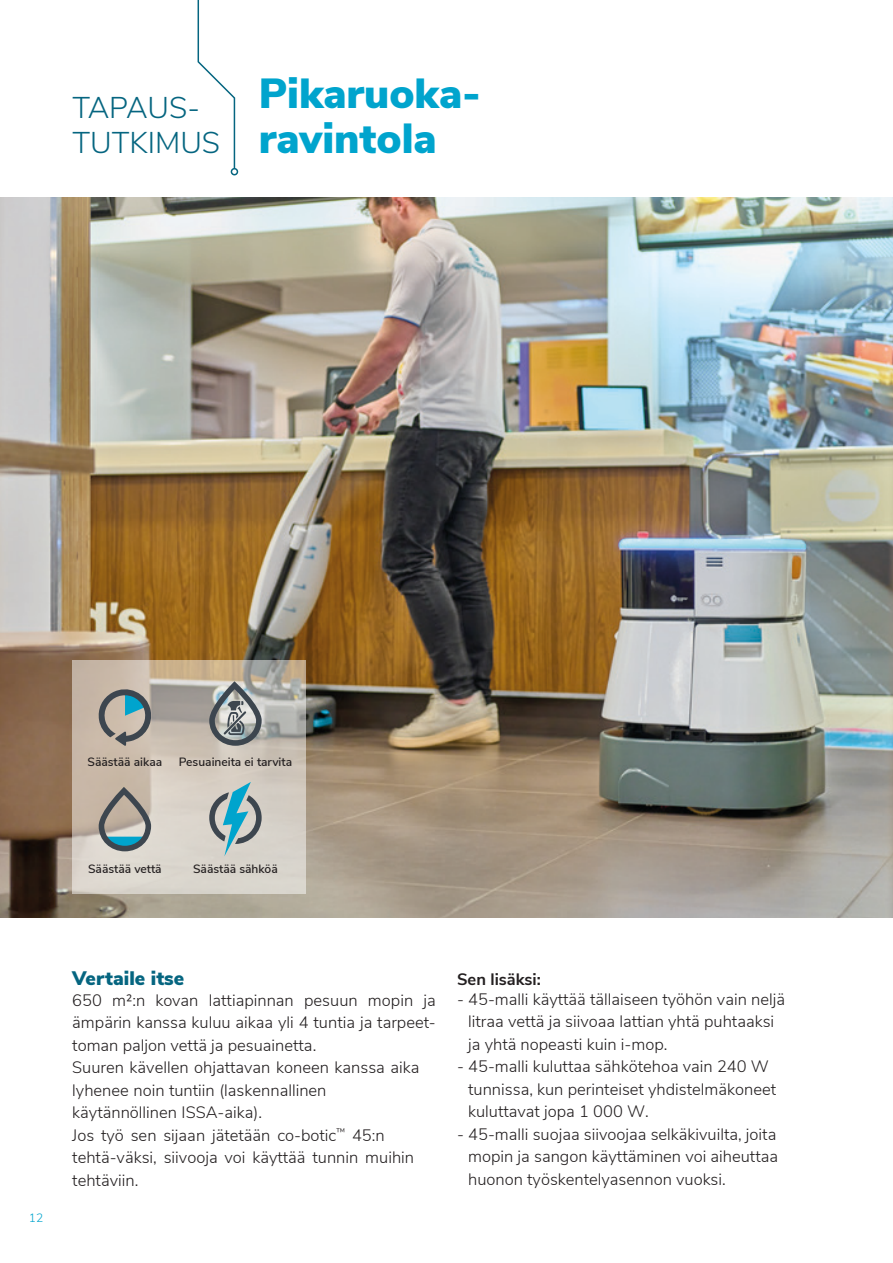
<style>
.page{position:relative;width:893px;height:1263px;background:#fff}
.page>*{position:absolute;margin:0;border:0;box-sizing:border-box;transform-origin:0 0}
.t1{font:900 42px "Nunito Sans";color:#00a4cd}
.t2{font:300 30px/34.5px "Nunito Sans";color:#056580}
.t3{font:900 19.5px "Nunito Sans";color:#056580}
.t4{font:300 16.5px/22.5px "Nunito Sans";color:#231f20}
.t5{font:700 16.5px "Nunito Sans";color:#231f20}
.t6{font:600 12px "Nunito Sans";color:#231f20}
.p_caption-right{font:300 12px "Nunito Sans";color:#00a4cd}
</style>
<div class="page">
<img style="left:0;top:198px;width:893px;height:720px">
<svg style="left:197px;top:0;width:39px;height:170px"></svg>
<div style="left:231px;top:168px;width:7px;height:7px;border:2px solid #056580;border-radius:50%"></div>
<svg style="left:72px;top:660px;width:234px;height:234px;background:#ccc3b7"></svg>
<svg style="left:99px;top:787px;width:52px;height:64px;background:#969b96"></svg>
<svg style="left:99px;top:689px;width:52px;height:57px;background:#929894"></svg>
<svg style="left:209px;top:782px;width:53px;height:74px;background:#98b2b5"></svg>
<svg style="left:209px;top:681px;width:53px;height:65px;background:#959999"></svg>
<p class="t2" style="left:72px;top:89px;width:149px">TAPAUS-<br>TUTKIMUS</p>
<p class="t1" style="left:259px;top:62px;width:224px">Pikaruoka-</p>
<p class="t1" style="left:259px;top:107px;width:179px">ravintola</p>
<p class="t6" style="left:88px;top:753px;width:76px">Säästää aikaa</p>
<p class="t6" style="left:179px;top:753px;width:115px">Pesuaineita ei tarvita</p>
<p class="t6" style="left:88px;top:859px;width:75px">Säästää vettä</p>
<p class="t6" style="left:193px;top:859px;width:86px">Säästää sähköä</p>
<p class="p_caption-right" style="left:29px;top:1209px;width:16px">12</p>
<p class="t3" style="left:72px;top:964px;width:113px">Vertaile itse</p>
<p class="t4" style="left:72px;top:987px;width:365px">650 m2:n kovan lattiapinnan pesuun mopin ja ämpärin kanssa kuluu aikaa yli 4 tuntia ja tarpeet&shy;toman paljon vettä ja pesuainetta.<br>Suuren kävellen ohjattavan koneen kanssa aika lyhenee noin tuntiin (laskennallinen<br>käytännöllinen ISSA-aika).<br>Jos työ sen sijaan jätetään co-botic<sup>™</sup> 45:n tehtä-väksi, siivooja voi käyttää tunnin muihin tehtäviin.</p>
<p class="t5" style="left:457px;top:967px;width:85px">Sen lisäksi:</p>
<p class="t4" style="left:468px;top:987px;width:318px;text-indent:-11px">- 45-malli käyttää tällaiseen työhön vain neljä litraa vettä ja siivoaa lattian yhtä puhtaaksi ja yhtä nopeasti kuin i-mop.</p>
<p class="t4" style="left:468px;top:1054px;width:309px;text-indent:-11px">- 45-malli kuluttaa sähkötehoa vain 240 W tunnissa, kun perinteiset yhdistelmäkoneet kuluttavat jopa 1 000 W.</p>
<p class="t4" style="left:468px;top:1122px;width:311px;text-align:justify;text-indent:-11px">- 45-malli suojaa siivoojaa selkäkivuilta, joita mopin ja sangon käyttäminen voi aiheuttaa huonon työskentelyasennon vuoksi.</p>
</div>
